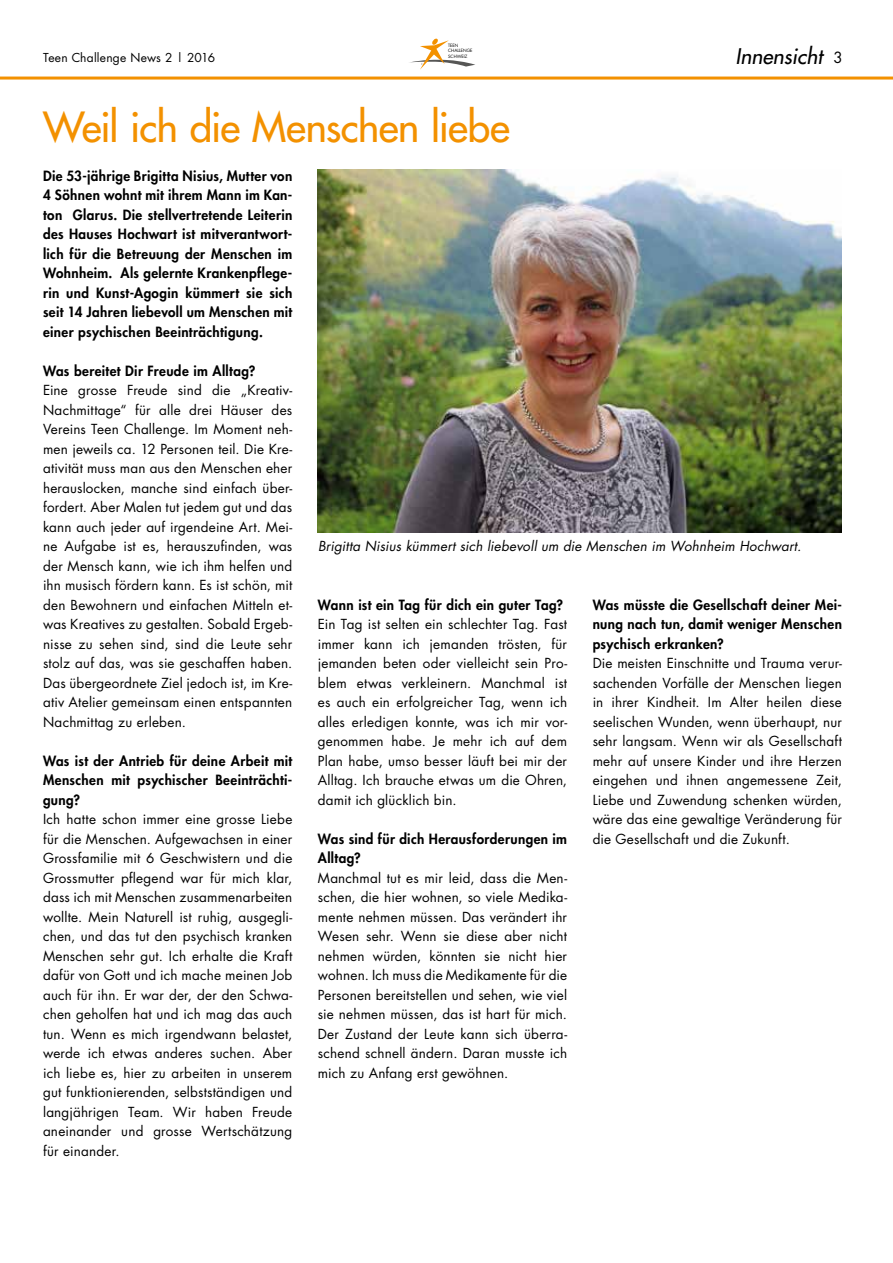
<style>
.page{position:relative;width:893px;height:1263px;background:#fff}
.page>*{position:absolute;margin:0;border:0;box-sizing:border-box;transform-origin:0 0}
.t1{font:40.5px "Futura";letter-spacing:-.015em;color:#f39100}
.t2{font:italic 21px "Futura";color:#000}
.t3{font:15px "Futura";color:#000}
.t4{font:800 13.8px/19.5px "Futura";letter-spacing:.03em;color:#000;text-align:justify}
.t5{font:13.5px/19.5px "Futura";letter-spacing:.015em;color:#000;text-align:justify}
.t6{font:italic 13.5px "Futura";letter-spacing:.01em;color:#000}
.t7{font:12px "Futura";letter-spacing:.015em;color:#000}
.t8{font:4.35px/5.2px "Futura CE";color:#000}
</style>
<div class="page">
<hr style="left:0;top:77px;width:893px;height:3px;background:#f39100">
<svg style="left:409px;top:38px;width:66px;height:32px"></svg>
<img style="left:317px;top:169px;width:525px;height:363px">
<p class="t7" style="left:43px;top:49px;width:174px">Teen Challenge News 2 | 2016</p>
<p class="t8" style="left:448px;top:43px;width:26px">TEEN<br>CHALLENGE<br>SCHWEIZ</p>
<h2 class="t2" style="left:736px;top:42px;width:88px">Innensicht</h2>
<p class="t3" style="left:833px;top:47px;width:11px">3</p>
<h1 class="t1" style="left:43px;top:100px;width:468px">Weil ich die Menschen liebe</h1>
<p class="t4" style="left:43px;top:166px;width:251px">Die 53-jährige Brigitta Nisius, Mutter von 4 Söhnen wohnt mit ihrem Mann im Kan&shy;ton Glarus. Die stellvertretende Leiterin des Hauses Hochwart ist mitverantwort&shy;lich für die Betreuung der Menschen im Wohnheim. Als gelernte Krankenpflege&shy;rin und Kunst-Agogin kümmert sie sich seit 14 Jahren liebevoll um Menschen mit einer psychischen Beeinträchtigung.</p>
<p class="t4" style="left:43px;top:361px;width:214px">Was bereitet Dir Freude im Alltag?</p>
<p class="t5" style="left:43px;top:380px;width:251px">Eine grosse Freude sind die „Kreativ-Nachmittage“ für alle drei Häuser des Vereins Teen Challenge. Im Moment neh&shy;men jeweils ca. 12 Personen teil. Die Kre&shy;ativität muss man aus den Menschen eher herauslocken, manche sind einfach über&shy;fordert. Aber Malen tut jedem gut und das kann auch jeder auf irgendeine Art. Mei&shy;ne Aufgabe ist es, herauszufinden, was der Mensch kann, wie ich ihm helfen und ihn musisch fördern kann. Es ist schön, mit den Bewohnern und einfachen Mitteln et&shy;was Kreatives zu gestalten. Sobald Ergeb&shy;nisse zu sehen sind, sind die Leute sehr stolz auf das, was sie geschaffen haben.<br>Das übergeordnete Ziel jedoch ist, im Kre&shy;ativ Atelier gemeinsam einen entspannten Nachmittag zu erleben.</p>
<p class="t4" style="left:43px;top:751px;width:251px">Was ist der Antrieb für deine Arbeit mit Menschen mit psychischer Beeinträchti&shy;gung?</p>
<p class="t5" style="left:43px;top:809px;width:251px">Ich hatte schon immer eine grosse Liebe für die Menschen. Aufgewachsen in einer Grossfamilie mit 6 Geschwistern und die Grossmutter pflegend war für mich klar, dass ich mit Menschen zusammenarbeiten wollte. Mein Naturell ist ruhig, ausgegli&shy;chen, und das tut den psychisch kranken Menschen sehr gut. Ich erhalte die Kraft dafür von Gott und ich mache meinen Job auch für ihn. Er war der, der den Schwa&shy;chen geholfen hat und ich mag das auch tun. Wenn es mich irgendwann belastet, werde ich etwas anderes suchen. Aber ich liebe es, hier zu arbeiten in unserem gut funktionierenden, selbstständigen und langjährigen Team. Wir haben Freude aneinander und grosse Wertschätzung für einander.</p>
<p class="t6" style="left:318px;top:537px;width:485px">Brigitta Nisius kümmert sich liebevoll um die Menschen im Wohnheim Hochwart.</p>
<p class="t4" style="left:318px;top:595px;width:247px">Wann ist ein Tag für dich ein guter Tag?</p>
<p class="t5" style="left:318px;top:614px;width:251px">Ein Tag ist selten ein schlechter Tag. Fast immer kann ich jemanden trösten, für jemanden beten oder vielleicht sein Pro&shy;blem etwas verkleinern. Manchmal ist es auch ein erfolgreicher Tag, wenn ich alles erledigen konnte, was ich mir vor&shy;genommen habe. Je mehr ich auf dem Plan habe, umso besser läuft bei mir der Alltag. Ich brauche etwas um die Ohren, damit ich glücklich bin.</p>
<p class="t4" style="left:318px;top:829px;width:251px">Was sind für dich Herausforderungen im<br>Alltag?</p>
<p class="t5" style="left:318px;top:868px;width:251px">Manchmal tut es mir leid, dass die Men&shy;schen, die hier wohnen, so viele Medika&shy;mente nehmen müssen. Das verändert ihr Wesen sehr. Wenn sie diese aber nicht nehmen würden, könnten sie nicht hier wohnen. Ich muss die Medikamente für die Personen bereitstellen und sehen, wie viel sie nehmen müssen, das ist hart für mich.<br>Der Zustand der Leute kann sich überra&shy;schend schnell ändern. Daran musste ich mich zu Anfang erst gewöhnen.</p>
<p class="t4" style="left:593px;top:595px;width:251px">Was müsste die Gesellschaft deiner Mei&shy;nung nach tun, damit weniger Menschen psychisch erkranken?</p>
<p class="t5" style="left:593px;top:653px;width:251px">Die meisten Einschnitte und Trauma verur&shy;sachenden Vorfälle der Menschen liegen in ihrer Kindheit. Im Alter heilen diese seelischen Wunden, wenn überhaupt, nur sehr langsam. Wenn wir als Gesellschaft mehr auf unsere Kinder und ihre Herzen eingehen und ihnen angemessene Zeit, Liebe und Zuwendung schenken würden, wäre das eine gewaltige Veränderung für die Gesellschaft und die Zukunft.</p>
</div>
